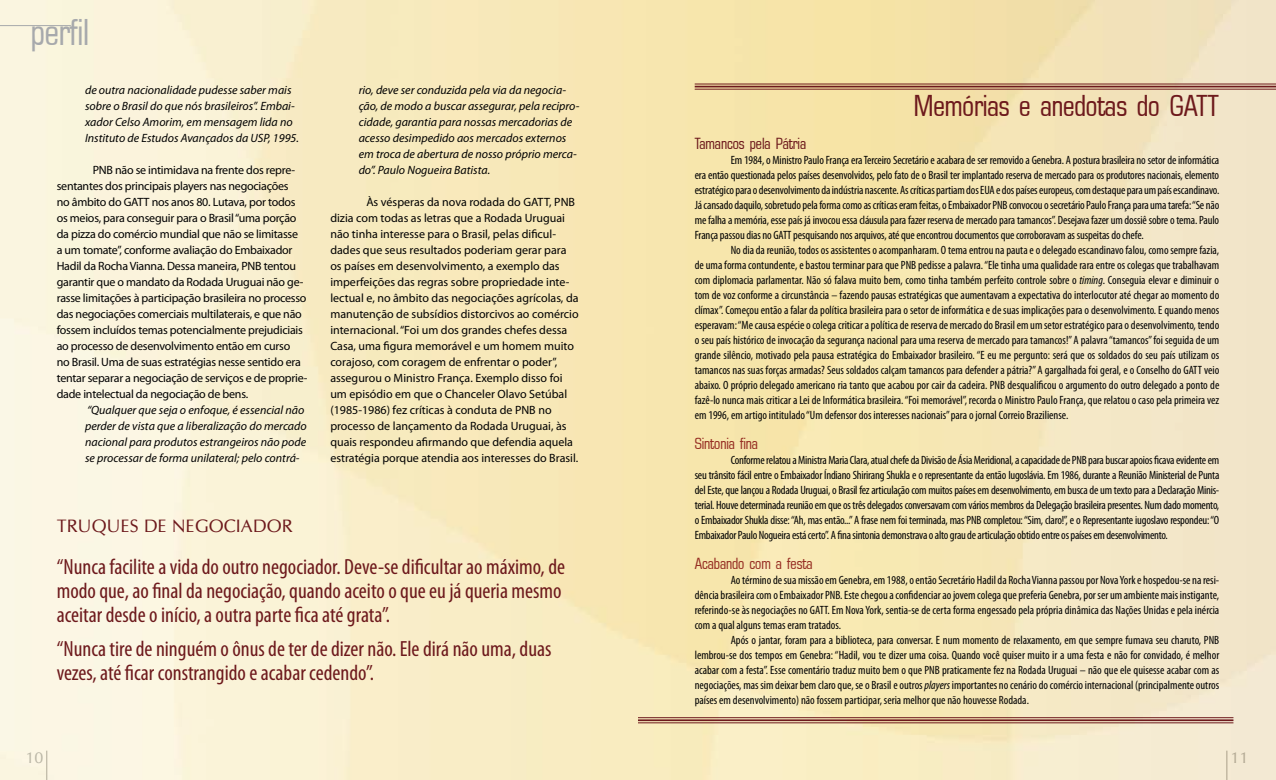
<style>
.page{position:relative;width:1276px;height:780px;background:#fff}
.page>*{position:absolute;margin:0;border:0;box-sizing:border-box;transform-origin:0 0}
.t1{font:37px "Eural Small DB Normal";color:#a7a9ac}
.t2{font:30px "Eural Small DB Normal";color:#6d191c}
.t3{font:condensed 22px/24px "Myriad Pro";color:#6d191c}
.t4{font:18px "Cg Omega";color:#6d191c}
.t5{font:16px "Eural Small DB Normal";color:#962e23}
.t6{font:16px "Eural Small DB Normal";color:#6d191c}
.t7{font:16px "Cg Omega";color:#939598}
.t8{font:condensed 12px/15px "Myriad Pro";color:#000;text-align:justify}
.t9{font:12px/16px "Myriad Pro";letter-spacing:-.01em;color:#000}
.t10{font:italic 12px/16px "Myriad Pro";color:#000}
.s1{font-style:italic}
</style>
<div class="page">
<img style="left:0;top:0;width:1276px;height:780px">
<hr style="left:694px;top:89px;width:582px;height:1px;background:#6d191c">
<hr style="left:694px;top:86px;width:582px;height:1px;background:#6d191c">
<hr style="left:694px;top:84px;width:582px;height:1px;background:#6d191c">
<hr style="left:0;top:25px;width:71px;height:1px;background:#a7a9ac">
<hr style="left:638px;top:722px;width:595px;height:1px;background:#6d191c">
<hr style="left:638px;top:719px;width:595px;height:2px;background:#6d191c">
<hr style="left:638px;top:717px;width:595px;height:1px;background:#6d191c">
<h1 class="t1" style="left:31px;top:12px;width:59px">perfil</h1>
<p class="t10" style="left:85px;top:82px;width:215px">de outra nacionalidade pudesse saber mais sobre o Brasil do que nós brasileiros”. Embai&shy;xador Celso Amorim, em mensagem lida no Instituto de Estudos Avançados da USP, 1995.</p>
<p class="t9" style="left:57px;top:162px;width:252px;text-indent:36px">PNB não se intimidava na frente dos repre&shy;sentantes dos principais players nas negociações<br>no âmbito do GATT nos anos 80. Lutava, por todos os meios, para conseguir para o Brasil “uma porção da pizza do comércio mundial que não se limitasse<br>a um tomate”, conforme avaliação do Embaixador Hadil da Rocha Vianna. Dessa maneira, PNB tentou garantir que o mandato da Rodada Uruguai não ge&shy;rasse limitações à participação brasileira no processo das negociações comerciais multilaterais, e que não fossem incluídos temas potencialmente prejudiciais ao processo de desenvolvimento então em curso<br>no Brasil. Uma de suas estratégias nesse sentido era tentar separar a negociação de serviços e de proprie&shy;dade intelectual da negociação de bens.</p>
<p class="t10" style="left:85px;top:402px;width:223px">“Qualquer que seja o enfoque, é essencial não perder de vista que a liberalização do mercado nacional para produtos estrangeiros não pode se processar de forma unilateral; pelo contrá-</p>
<p class="t10" style="left:359px;top:82px;width:222px">rio, deve ser conduzida pela via da negocia&shy;ção, de modo a buscar assegurar, pela recipro&shy;cidade, garantia para nossas mercadorias de acesso desimpedido aos mercados externos em troca de abertura de nosso próprio merca&shy;do”. Paulo Nogueira Batista.</p>
<p class="t9" style="left:330px;top:194px;width:250px;text-indent:36px">Às vésperas da nova rodada do GATT, PNB dizia com todas as letras que a Rodada Uruguai não tinha interesse para o Brasil, pelas dificul&shy;dades que seus resultados poderiam gerar para os países em desenvolvimento, a exemplo das imperfeições das regras sobre propriedade inte&shy;lectual e, no âmbito das negociações agrícolas, da manutenção de subsídios distorcivos ao comércio internacional. “Foi um dos grandes chefes dessa Casa, uma figura memorável e um homem muito corajoso, com coragem de enfrentar o poder”, assegurou o Ministro França. Exemplo disso foi um episódio em que o Chanceler Olavo Setúbal (1985-1986) fez críticas à conduta de PNB no processo de lançamento da Rodada Uruguai, às quais respondeu afirmando que defendia aquela estratégia porque atendia aos interesses do Brasil.</p>
<h3 class="t4" style="left:57px;top:516px;width:237px">TRUQUES DE NEGOCIADOR</h3>
<h3 class="t3" style="left:57px;top:554px;width:510px">“Nunca facilite a vida do outro negociador. Deve-se dificultar ao máximo, de modo que, ao final da negociação, quando aceito o que eu já queria mesmo aceitar desde o início, a outra parte fica até grata”.</h3>
<h3 class="t3" style="left:57px;top:636px;width:496px">“Nunca tire de ninguém o ônus de ter de dizer não. Ele dirá não uma, duas vezes, até ficar constrangido e acabar cedendo”.</h3>
<h2 class="t2" style="left:914px;top:89px;width:307px">Memórias e anedotas do GATT</h2>
<h3 class="t6" style="left:694px;top:134px;width:113px">Tamancos pela Pátria</h3>
<p class="t8" style="left:694px;top:152px;width:526px;text-indent:36px">Em 1984, o Ministro Paulo França era Terceiro Secretário e acabara de ser removido a Genebra. A postura brasileira no setor de informática era então questionada pelos países desenvolvidos, pelo fato de o Brasil ter implantado reserva de mercado para os produtores nacionais, elemento estratégico para o desenvolvimento da indústria nascente. As críticas partiam dos EUA e dos países europeus, com destaque para um país escandinavo.<br>Já cansado daquilo, sobretudo pela forma como as críticas eram feitas, o Embaixador PNB convocou o secretário Paulo França para uma tarefa: “Se não me falha a memória, esse país já invocou essa cláusula para fazer reserva de mercado para tamancos”. Desejava fazer um dossiê sobre o tema. Paulo França passou dias no GATT pesquisando nos arquivos, até que encontrou documentos que corroboravam as suspeitas do chefe.</p>
<p class="t8" style="left:694px;top:242px;width:526px;text-indent:36px">No dia da reunião, todos os assistentes o acompanharam. O tema entrou na pauta e o delegado escandinavo falou, como sempre fazia, de uma forma contundente, e bastou terminar para que PNB pedisse a palavra. “Ele tinha uma qualidade rara entre os colegas que trabalhavam com diplomacia parlamentar. Não só falava muito bem, como tinha também perfeito controle sobre o <span class="s1">timing</span>. Conseguia elevar e diminuir o tom de voz conforme a circunstância – fazendo pausas estratégicas que aumentavam a expectativa do interlocutor até chegar ao momento do clímax”. Começou então a falar da política brasileira para o setor de informática e de suas implicações para o desenvolvimento. E quando menos esperavam: “Me causa espécie o colega criticar a política de reserva de mercado do Brasil em um setor estratégico para o desenvolvimento, tendo o seu país histórico de invocação da segurança nacional para uma reserva de mercado para tamancos!” A palavra “tamancos” foi seguida de um grande silêncio, motivado pela pausa estratégica do Embaixador brasileiro. “E eu me pergunto: será que os soldados do seu país utilizam os tamancos nas suas forças armadas? Seus soldados calçam tamancos para defender a pátria?” A gargalhada foi geral, e o Conselho do GATT veio abaixo. O próprio delegado americano ria tanto que acabou por cair da cadeira. PNB desqualificou o argumento do outro delegado a ponto de fazê-lo nunca mais criticar a Lei de Informática brasileira. “Foi memorável”, recorda o Ministro Paulo França, que relatou o caso pela primeira vez em 1996, em artigo intitulado “Um defensor dos interesses nacionais” para o jornal Correio Braziliense.</p>
<h3 class="t5" style="left:694px;top:434px;width:65px">Sintonia fina</h3>
<p class="t8" style="left:694px;top:452px;width:526px;text-indent:36px">Conforme relatou a Ministra Maria Clara, atual chefe da Divisão de Ásia Meridional, a capacidade de PNB para buscar apoios ficava evidente em seu trânsito fácil entre o Embaixador Índiano Shirirang Shukla e o representante da então Iugoslávia. Em 1986, durante a Reunião Ministerial de Punta del Este, que lançou a Rodada Uruguai, o Brasil fez articulação com muitos países em desenvolvimento, em busca de um texto para a Declaração Minis&shy;terial. Houve determinada reunião em que os três delegados conversavam com vários membros da Delegação brasileira presentes. Num dado momento, o Embaixador Shukla disse: “Ah, mas então...” A frase nem foi terminada, mas PNB completou: “Sim, claro!”, e o Representante iugoslavo respondeu: “O Embaixador Paulo Nogueira está certo”. A fina sintonia demonstrava o alto grau de articulação obtido entre os países em desenvolvimento.</p>
<h3 class="t5" style="left:694px;top:554px;width:119px">Acabando com a festa</h3>
<p class="t8" style="left:694px;top:572px;width:526px;text-indent:36px">Ao término de sua missão em Genebra, em 1988, o então Secretário Hadil da Rocha Vianna passou por Nova York e hospedou-se na resi&shy;dência brasileira com o Embaixador PNB. Este chegou a confidenciar ao jovem colega que preferia Genebra, por ser um ambiente mais instigante, referindo-se às negociações no GATT. Em Nova York, sentia-se de certa forma engessado pela própria dinâmica das Nações Unidas e pela inércia com a qual alguns temas eram tratados.</p>
<p class="t8" style="left:694px;top:632px;width:526px;text-indent:36px">Após o jantar, foram para a biblioteca, para conversar. E num momento de relaxamento, em que sempre fumava seu charuto, PNB lembrou-se dos tempos em Genebra: “Hadil, vou te dizer uma coisa. Quando você quiser muito ir a uma festa e não for convidado, é melhor acabar com a festa”. Esse comentário traduz muito bem o que PNB praticamente fez na Rodada Uruguai – não que ele quisesse acabar com as negociações, mas sim deixar bem claro que, se o Brasil e outros <span class="s1">players</span> importantes no cenário do comércio internacional (principalmente outros países em desenvolvimento) não fossem participar, seria melhor que não houvesse Rodada.</p>
<h3 class="t7" style="left:26px;top:748px;width:19px">10</h3>
<h3 class="t7" style="left:1230px;top:748px;width:19px">11</h3>
</div>
